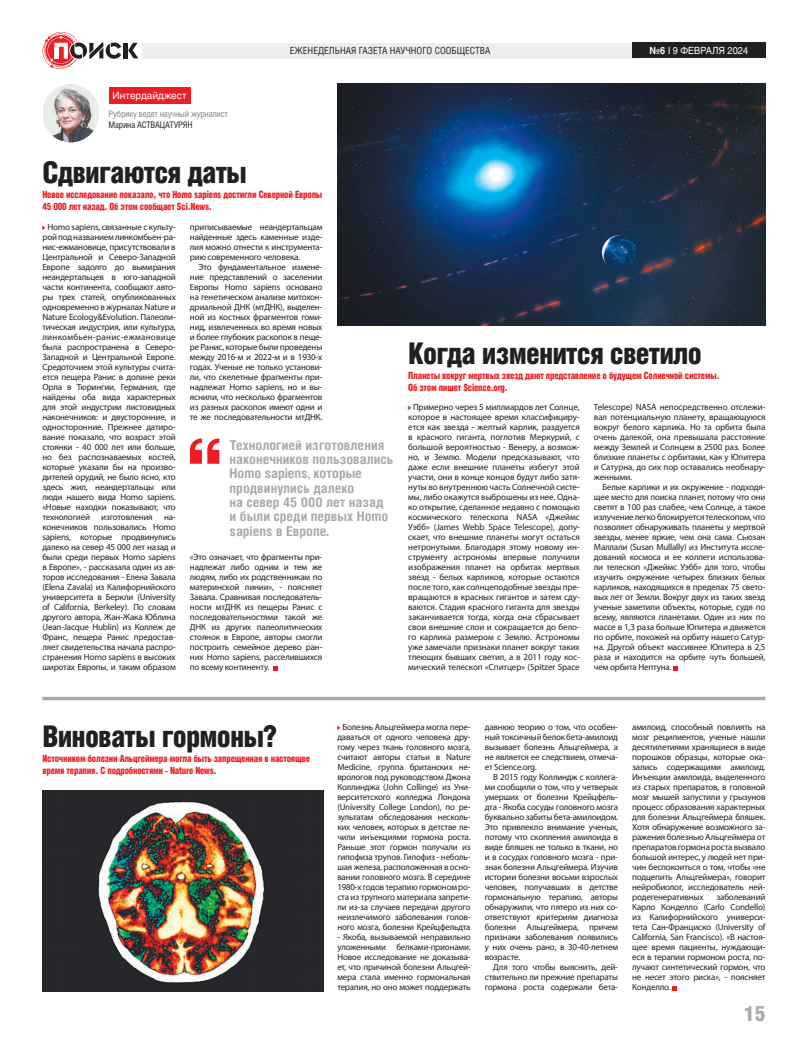
<style>
.page{position:relative;width:808px;height:1049px;background:#fff}
.page>*{position:absolute;margin:0;border:0;box-sizing:border-box;transform-origin:0 0}
.t1{font:30px "Helios Cond Black C";letter-spacing:-.03em;color:#231f20}
.t2{font:21.1px "Helios Cond Black C";color:#a8a9ad}
.t3{font:700 13.4px/14.3px "Helios Cond C";color:#a8a9ad;scale:1.07 1}
.t4{font:10px/12px "Helios Cond Black C";letter-spacing:-.02em;color:#ee1d23;scale:.91 1}
.t5{font:10px "Helios C";color:#fff}
.t6{font:9.8px "Helios Cond C";color:#231f20}
.t7{font:9.8px "Helios C";color:#fff;scale:.93 1}
.t8{font:9px/10px "Myriad Pro";letter-spacing:-.02em;color:#231f20;text-align:justify}
.t9{font:9px "Helios Cond C";letter-spacing:-.02em;color:#808285}
.t10{font:9px "Helios Cond C";letter-spacing:-.02em;color:#231f20}
.s1{font-weight:700}
</style>
<div class="page">
<hr style="left:124px;top:43px;width:4px;height:15px;background:#231f20">
<svg style="left:128px;top:43px;width:10px;height:15px"></svg>
<svg style="left:43px;top:32px;width:78px;height:37px"></svg>
<div style="left:142px;top:43px;width:496px;height:16px;background:#eeeeef"></div>
<div style="left:632px;top:43px;width:133px;height:15px;background:#231f20"></div>
<svg style="left:190px;top:438px;width:29px;height:26px"></svg>
<img style="left:43px;top:84px;width:56px;height:58px">
<div style="left:109px;top:88px;width:82px;height:16px;background:#ee1d23"></div>
<hr style="left:42px;top:697px;width:723px;height:3px;background:#a8a9ad">
<img style="left:337px;top:84px;width:428px;height:241px">
<img style="left:43px;top:790px;width:280px;height:202px">
<svg style="left:672px;top:986px;width:5px;height:4px"></svg>
<svg style="left:673px;top:666px;width:4px;height:4px"></svg>
<svg style="left:42px;top:225px;width:3px;height:5px"></svg>
<svg style="left:273px;top:666px;width:4px;height:4px"></svg>
<p class="t6" style="left:290px;top:45px;width:202px">ЕЖЕНЕДЕЛЬНАЯ ГАЗЕТА НАУЧНОГО СООБЩЕСТВА</p>
<p class="t7" style="left:649px;top:44px;width:108px"><span class="s1">№6</span> I 9 ФЕВРАЛЯ 2024</p>
<p class="t5" style="left:113px;top:89px;width:75px">Интердайджест</p>
<p class="t9" style="left:109px;top:109px;width:121px">Рубрику ведет научный журналист</p>
<p class="t10" style="left:109px;top:120px;width:86px">Марина АСТВАЦАТУРЯН</p>
<h1 class="t1" style="left:42px;top:155px;width:206px">Сдвигаются даты</h1>
<p class="t4" style="left:42px;top:188px;width:309px">Новое исследование показало, что Homo sapiens достигли Северной Европы<br>45 000 лет назад. Об этом сообщает Sci.News.</p>
<p class="t8" style="left:42px;top:223px;width:135px;text-indent:5px">Homo sapiens, связанные с культу&shy;рой под названием линкомбьен-ра&shy;нис-ежмановице, присутствовали в Центральной и Северо-Западной Европе задолго до вымирания неандертальцев в юго-западной части континента, сообщают авто&shy;ры трех статей, опубликованных одновременно в журналах Nature и Nature Ecology&amp;Evolution. Палеоли&shy;тическая индустрия, или культура, линкомбьен-ранис-ежмановице была распространена в Северо-Западной и Центральной Европе.<br>Средоточием этой культуры счита&shy;ется пещера Ранис в долине реки Орла в Тюрингии, Германия, где найдены оба вида характерных для этой индустрии листовидных наконечников: и двусторонние, и односторонние. Прежнее датиро&shy;вание показало, что возраст этой стоянки - 40 000 лет или больше, но без распознаваемых костей, которые указали бы на произво&shy;дителей орудий, не было ясно, кто здесь жил, неандертальцы или люди нашего вида Homo sapiens. «Новые находки показывают, что технологией</p>
<p class="t8" style="left:42px;top:513px;width:135px;text-indent:122px">на&shy;конечников пользовались Homo sapiens, которые продвинулись далеко на север 45 000 лет назад и были среди первых Homo sapiens в Европе», - рассказала один из ав&shy;торов исследования - Елена Завала (Elena Zavala) из Калифорнийского университета в Беркли (University of California, Berkeley). По словам другого автора, Жан-Жака Юблина (Jean-Jacque Hublin) из Коллеж де Франс, пещера Ранис предостав&shy;ляет свидетельства начала распро&shy;странения Homo sapiens в высоких широтах Европы, и таким образом</p>
<p class="t8" style="left:101px;top:513px;width:53px">изготовления</p>
<p class="t8" style="left:190px;top:223px;width:134px">приписываемые неандертальцам найденные здесь каменные изде&shy;лия можно отнести к инструмента&shy;рию современного человека.</p>
<p class="t8" style="left:190px;top:263px;width:134px;text-indent:9px">Это фундаментальное измене&shy;ние представлений о заселении Европы Homo sapiens основано на генетическом анализе митохон&shy;дриальной ДНК (мтДНК), выделен&shy;ной из костных фрагментов гоми&shy;нид, извлеченных во время новых и более глубоких раскопок в пеще&shy;ре Ранис, которые были проведены между 2016-м и 2022-м и в 1930-х годах. Ученые не только установи&shy;ли, что скелетные фрагменты при&shy;надлежат Homo sapiens, но и вы&shy;яснили, что несколько фрагментов из разных раскопок имеют одни и те же последовательности мтДНК.</p>
<h3 class="t3" style="left:230px;top:437px;width:155px">Технологией изготовления наконечников пользовались<br>Homo sapiens, которые продвинулись далеко<br>на север 45 000 лет назад и были среди первых Homo sapiens в Европе.</h3>
<p class="t8" style="left:190px;top:553px;width:134px">«Это означает, что фрагменты при&shy;надлежат либо одним и тем же людям, либо их родственникам по материнской линии», - поясняет Завала. Сравнивая последователь&shy;ности мтДНК из пещеры Ранис с последовательностями такой же ДНК из других палеолитических стоянок в Европе, авторы смогли построить семейное дерево ран&shy;них Homo sapiens, расселившихся по всему континенту.</p>
<h1 class="t1" style="left:408px;top:336px;width:295px">Когда изменится светило</h1>
<p class="t4" style="left:408px;top:369px;width:344px">Планеты вокруг мертвых звезд дают представление о будущем Солнечной системы.<br>Об этом пишет Science.org.</p>
<p class="t8" style="left:408px;top:403px;width:173px;text-align:center">Примерно через 5 миллиардов лет Солнце, которое в настоящее время классифициру&shy;ется как звезда - желтый карлик, раздуется в красного гиганта, поглотив Меркурий, с большой вероятностью - Венеру, а возмож&shy;но, и Землю. Модели предсказывают, что даже если внешние планеты избегут этой участи, они в конце концов будут либо затя&shy;нуты во внутреннюю часть Солнечной систе&shy;мы, либо окажутся выброшены из нее. Одна&shy;ко открытие, сделанное недавно с помощью космического телескопа NASA «Джеймс Уэбб» (James Webb Space Telescope), допу&shy;скает, что внешние планеты могут остаться нетронутыми. Благодаря этому новому ин&shy;струменту астрономы впервые получили изображения планет на орбитах мертвых звезд - белых карликов, которые остаются после того, как солнцеподобные звезды пре&shy;вращаются в красных гигантов и затем сду&shy;ваются. Стадия красного гиганта для звезды заканчивается тогда, когда она сбрасывает свои внешние слои и сокращается до бело&shy;го карлика размером с Землю. Астрономы уже замечали признаки планет вокруг таких тлеющих бывших светил, а в 2011 году кос&shy;мический телескоп «Спитцер» (Spitzer Space</p>
<p class="t8" style="left:594px;top:403px;width:173px">Telescope) NASA непосредственно отслежи&shy;вал потенциальную планету, вращающуюся вокруг белого карлика. Но та орбита была очень далекой, она превышала расстояние между Землей и Солнцем в 2500 раз. Более близкие планеты с орбитами, как у Юпитера и Сатурна, до сих пор оставались необнару&shy;женными.</p>
<p class="t8" style="left:594px;top:483px;width:173px;text-indent:9px">Белые карлики и их окружение - подходя&shy;щее место для поиска планет, потому что они светят в 100 раз слабее, чем Солнце, а такое излучение легко блокируется телескопом, что позволяет обнаруживать планеты у мертвой звезды, менее яркие, чем она сама. Сьюзан Маллали (Susan Mullally) из Института иссле&shy;дований космоса и ее коллеги использова&shy;ли телескоп «Джеймс Уэбб» для того, чтобы изучить окружение четырех близких белых карликов, находящихся в пределах 75 свето&shy;вых лет от Земли. Вокруг двух из таких звезд ученые заметили объекты, которые, судя по всему, являются планетами. Один из них по массе в 1,3 раза больше Юпитера и движется по орбите, похожей на орбиту нашего Сатур&shy;на. Другой объект массивнее Юпитера в 2,5 раза и находится на орбите чуть большей, чем орбита Нептуна.</p>
<h1 class="t1" style="left:42px;top:719px;width:237px">Виноваты гормоны?</h1>
<p class="t4" style="left:42px;top:752px;width:295px">Источником болезни Альцгеймера могла быть запрещенная в настоящее время терапия. С подробностями - Nature News.</p>
<p class="t8" style="left:337px;top:723px;width:135px;text-align:center">Болезнь Альцгеймера могла пере&shy;даваться от одного человека дру&shy;гому через ткань головного мозга, считают авторы статьи в Nature Medicine, группа британских не&shy;врологов под руководством Джона Коллинджа (John Collinge) из Уни&shy;верситетского колледжа Лондона (University College London), по ре&shy;зультатам обследования несколь&shy;ких человек, которых в детстве ле&shy;чили инъекциями гормона роста.<br>Раньше этот гормон получали из гипофиза трупов. Гипофиз - неболь&shy;шая железа, расположенная в осно&shy;вании головного мозга. В середине 1980-х годов терапию гормоном ро&shy;ста из трупного материала запрети&shy;ли из-за случаев передачи другого неизлечимого заболевания голов&shy;ного мозга, болезни Крейцфельдта</p>
<p class="t8" style="left:337px;top:933px;width:135px">- Якоба, вызываемой неправильно уложенными белками-прионами.<br>Новое исследование не доказыва&shy;ет, что причиной болезни Альцгей&shy;мера стала именно гормональная терапия, но оно может поддержать</p>
<p class="t8" style="left:485px;top:723px;width:135px">давнюю теорию о том, что особен&shy;ный токсичный белок бета-амилоид вызывает болезнь Альцгеймера, а не является ее следствием, отмеча&shy;ет Science.org.</p>
<p class="t8" style="left:485px;top:773px;width:135px;text-indent:9px">В 2015 году Коллиндж с коллега&shy;ми сообщили о том, что у четверых умерших от болезни Крейцфель&shy;дта - Якоба сосуды головного мозга буквально забиты бета-амилоидом.<br>Это привлекло внимание ученых, потому что скопления амилоида в виде бляшек не только в ткани, но и в сосудах головного мозга - при&shy;знак болезни Альцгеймера. Изучив истории болезни восьми взрослых человек, получавших в детстве гормональную терапию, авторы обнаружили, что пятеро из них со&shy;ответствуют критериям диагноза болезни Альцгеймера, причем признаки заболевания появились у них очень рано, в 30-40-летнем возрасте.</p>
<p class="t8" style="left:485px;top:963px;width:135px;text-indent:9px">Для того чтобы выяснить, дей&shy;ствительно ли прежние препараты гормона роста содержали бета-</p>
<p class="t8" style="left:632px;top:723px;width:135px">амилоид, способный повлиять на мозг реципиентов, ученые нашли десятилетиями хранящиеся в виде порошков образцы, которые ока&shy;зались содержащими амилоид.<br>Инъекции амилоида, выделенного из старых препаратов, в головной мозг мышей запустили у грызунов процесс образования характерных для болезни Альцгеймера бляшек.<br>Хотя обнаружение возможного за&shy;ражения болезнью Альцгеймера от препаратов гормона роста вызвало большой интерес, у людей нет при&shy;чин беспокоиться о том, чтобы «не подцепить Альцгеймера», говорит нейробиолог, исследователь ней&shy;родегенеративных</p>
<p class="t8" style="left:632px;top:893px;width:135px;text-indent:84px">заболеваний Карло Конделло (Carlo Condello) из Калифорнийского универси&shy;тета Сан-Франциско (University of California, San Francisco). «В настоя&shy;щее время пациенты, нуждающи&shy;еся в терапии гормоном роста, по&shy;лучают синтетический гормон, что не несет этого риска», - поясняет Конделло.</p>
<h2 class="t2" style="left:744px;top:1001px;width:23px">15</h2>
</div>
